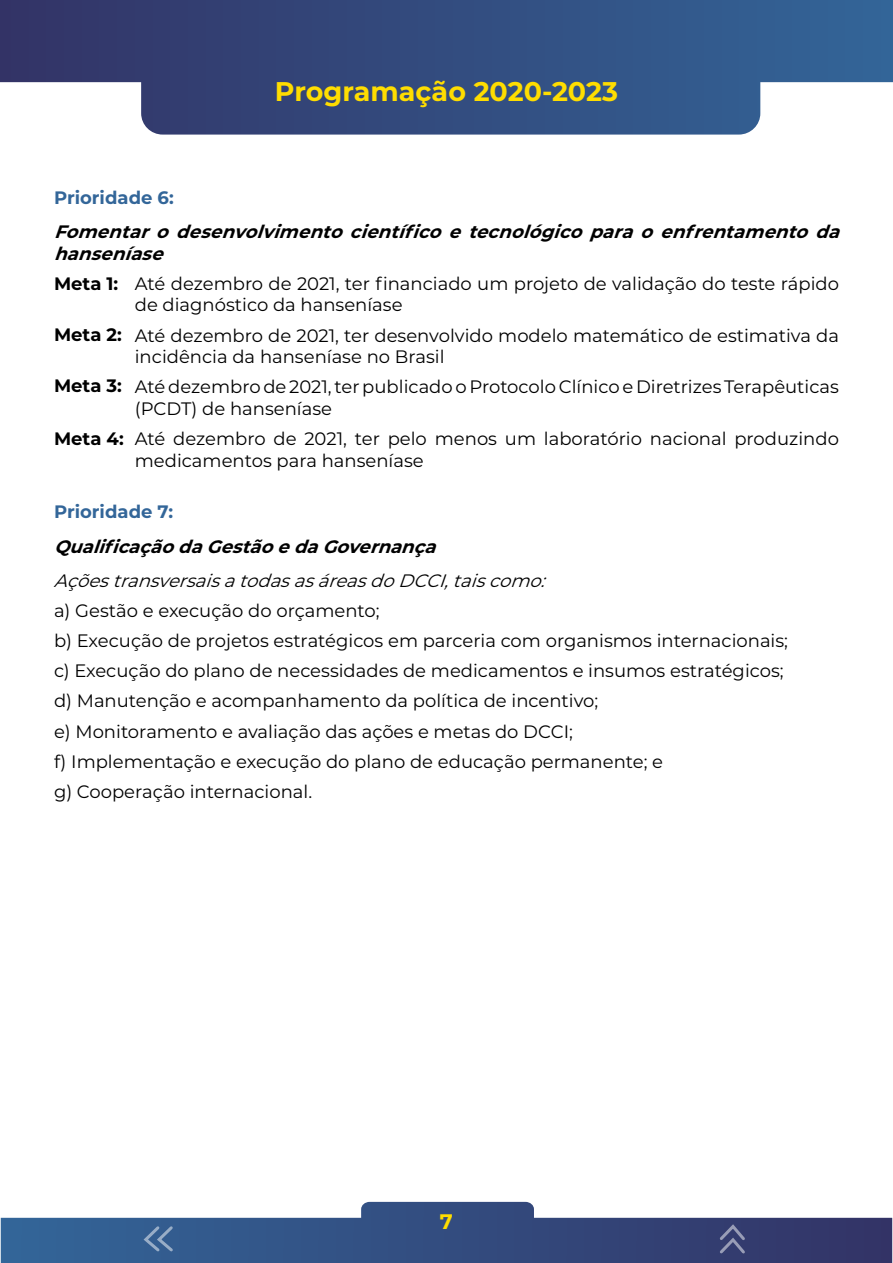
<style>
.page{position:relative;width:893px;height:1263px;background:#fff}
.page>*{position:absolute;margin:0;border:0;box-sizing:border-box;transform-origin:0 0}
.t1{font:700 27px "Montserrat";color:#fd0}
.t2{font:700 21px "Montserrat";color:#fd0}
.t3{font:18px/30.2px "Montserrat";color:#000}
.t4{font:italic 700 18px/21.6px "Montserrat";color:#000}
.t5{font:italic 18px "Montserrat";color:#000}
.t6{font:700 18px "Montserrat";color:#369}
.t7{font:700 18px "Montserrat";color:#000}
</style>
<div class="page">
<svg style="left:1px;top:1202px;width:891px;height:61px"></svg>
<svg style="left:0;top:0;width:893px;height:135px;background:#4c628e"></svg>
<svg style="left:141px;top:1223px;width:35px;height:31px"></svg>
<svg style="left:717px;top:1222px;width:31px;height:34px"></svg>
<h1 class="t1" style="left:275px;top:72px;width:345px">Programação 2020-2023</h1>
<p class="t6" style="left:54px;top:184px;width:121px">Prioridade 6:</p>
<p class="t4" style="left:54px;top:220px;width:795px">Fomentarodesenvolvimentocientíficoetecnológicoparaoenfrentamentoda hanseníase</p>
<p class="t3" style="left:135px;top:272px;width:706px;line-height:21.6px">Até dezembro de 2021, ter financiado um projeto de validação do teste rápido de diagnóstico da hanseníase</p>
<p class="t3" style="left:135px;top:324px;width:706px;line-height:21.6px">Até dezembro de 2021, ter desenvolvido modelo matemático de estimativa da incidência da hanseníase no Brasil</p>
<p class="t3" style="left:135px;top:375px;width:706px;line-height:21.6px">Até dezembro de 2021, ter publicado o Protocolo Clínico e Diretrizes Terapêuticas (PCDT) de hanseníase</p>
<p class="t3" style="left:135px;top:427px;width:706px;line-height:21.6px">Até dezembro de 2021, ter pelo menos um laboratório nacional produzindo medicamentos para hanseníase</p>
<p class="t6" style="left:54px;top:499px;width:121px">Prioridade 7:</p>
<p class="t4" style="left:54px;top:535px;width:391px">QualificaçãodaGestãoedaGovernança</p>
<p class="t5" style="left:54px;top:568px;width:500px">AçõestransversaisatodasasáreasdoDCCI,taiscomo:</p>
<p class="t3" style="left:54px;top:595px;width:736px">a) Gestão e execução do orçamento;<br>b) Execução de projetos estratégicos em parceria com organismos internacionais; c) Execução do plano de necessidades de medicamentos e insumos estratégicos; d) Manutenção e acompanhamento da política de incentivo;<br>e) Monitoramento e avaliação das ações e metas do DCCI;<br>f) Implementação e execução do plano de educação permanente; e<br>g) Cooperação internacional.</p>
<p class="t7" style="left:54px;top:270px;width:66px">Meta 1:</p>
<p class="t7" style="left:54px;top:322px;width:69px">Meta 2:</p>
<p class="t7" style="left:54px;top:373px;width:69px">Meta 3:</p>
<p class="t7" style="left:54px;top:425px;width:71px">Meta 4:</p>
<p class="t2" style="left:440px;top:1207px;width:15px">7</p>
</div>
